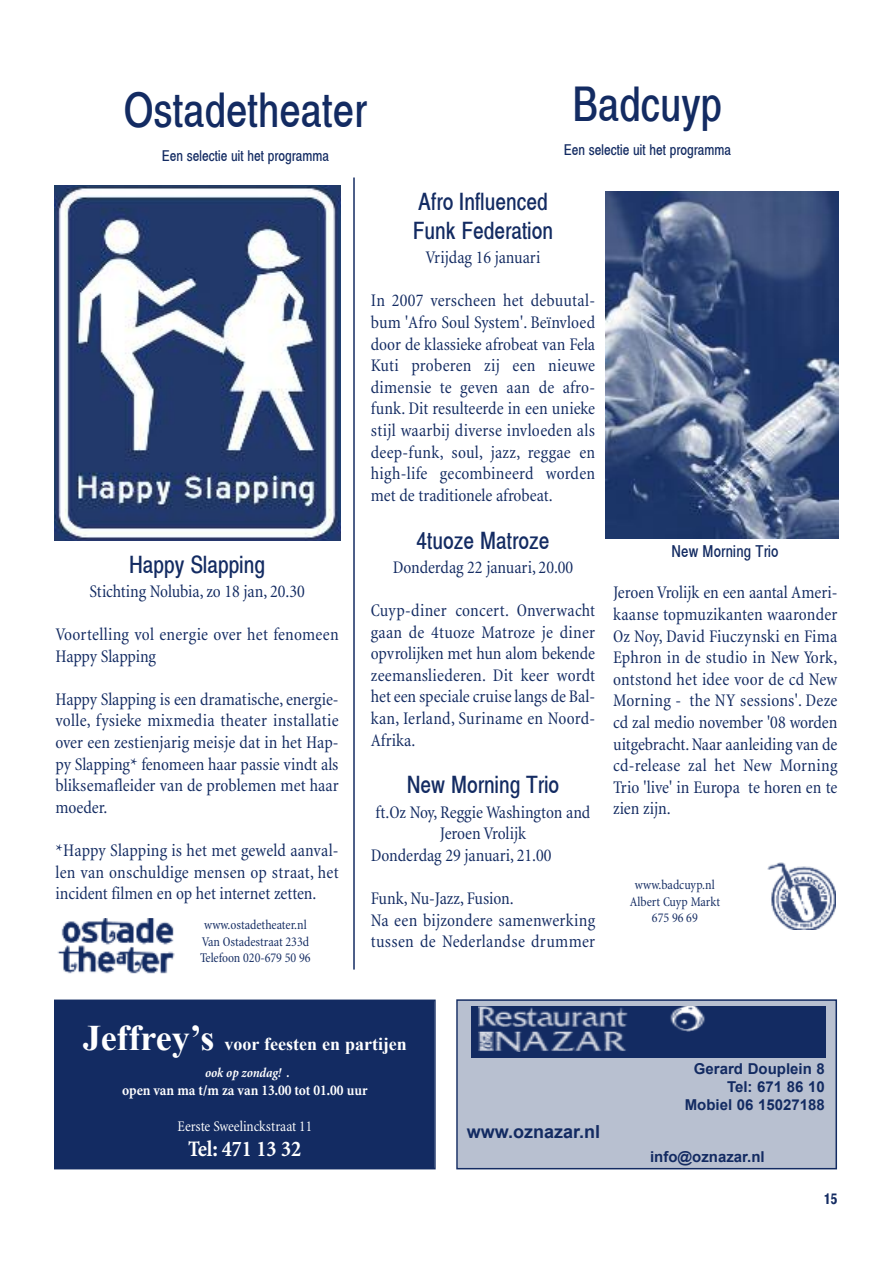
<style>
.page{position:relative;width:893px;height:1263px;background:#fff}
.page>*{position:absolute;margin:0;border:0;box-sizing:border-box;transform-origin:0 0}
.t1{font:48px "Xerox Sans Serif Narrow FC";color:#132b62}
.t2{font:24px/28.8px "Xerox Sans Serif Narrow FC";color:#132b62}
.t3{font:700 condensed 22.5px "Minion";color:#fff}
.t4{font:condensed 18px/21.6px "Minion";color:#132b62;text-align:justify}
.t5{font:700 18px "Times New Roman";color:#fff}
.t6{font:700 18px "Arial";color:#132b62}
.t7{font:16.5px "Xerox Sans Serif Narrow FC";letter-spacing:.01em;color:#132b62}
.t8{font:700 15px/18px "Arial";color:#132b62;text-align:right}
.t9{font:15px "Xerox Sans Serif Narrow FC";color:#132b62}
.t10{font:700 condensed 15px "Minion";color:#fff}
.t11{font:condensed 15px "Minion";letter-spacing:-.005em;color:#fff}
.t12{font:700 15px "Xerox Sans Serif Narrow FC";color:#132b62}
.t13{font:condensed 13.5px/16.2px "Minion";color:#132b62;text-align:center}
.t14{font:italic 700 condensed 13.5px "Minion";letter-spacing:-.005em;color:#fff}
.s1{font-size:36px}
</style>
<div class="page">
<div style="left:56px;top:1001px;width:378px;height:167px;background:#132b62"></div>
<div style="left:54px;top:999px;width:382px;height:170px;border:2px solid #132b62"></div>
<div style="left:458px;top:1001px;width:377px;height:167px;background:#b8c0d0"></div>
<div style="left:456px;top:999px;width:381px;height:170px;border:2px solid #132b62"></div>
<div style="left:471px;top:1006px;width:355px;height:51px;background:#132b62"></div>
<img style="left:478px;top:1006px;width:227px;height:46px">
<img style="left:54px;top:185px;width:286px;height:355px">
<img style="left:767px;top:862px;width:68px;height:67px">
<img style="left:57px;top:918px;width:118px;height:56px">
<img style="left:606px;top:191px;width:232px;height:348px">
<hr style="left:353px;top:177px;width:2px;height:792px;background:#132b62">
<h1 class="t1" style="left:124px;top:93px;width:245px">Ostadetheater</h1>
<p class="t9" style="left:162px;top:150px;width:169px">Een selectie uit het programma</p>
<h1 class="t1" style="left:573px;top:87px;width:151px">Badcuyp</h1>
<p class="t9" style="left:564px;top:144px;width:169px">Een selectie uit het programma</p>
<h2 class="t2" style="left:129px;top:552px;width:138px">Happy Slapping</h2>
<p class="t4" style="left:89px;top:582px;width:217px">Stichting Nolubia,zo 18 jan, 20.30</p>
<p class="t4" style="left:55px;top:625px;width:285px">Voortelling vol energie over het fenomeen<br>Happy Slapping</p>
<p class="t4" style="left:55px;top:690px;width:285px">Happy Slapping is een dramatische,energie&shy;volle, fysieke mixmedia theater installatie over een zestienjarig meisje dat in het Hap&shy;py Slapping* fenomeen haar passie vindt als bliksemafleider van de problemen met haar moeder.</p>
<p class="t4" style="left:55px;top:841px;width:285px">*Happy Slapping is het met geweld aanval&shy;len van onschuldige mensen op straat, het incident filmen en op het internet zetten.</p>
<p class="t13" style="left:200px;top:918px;width:112px;text-align:left">www.ostadetheater.nl<br>Van Ostadestraat 233d<br>Telefoon 020-679 50 96</p>
<h2 class="t2" style="left:413px;top:190px;width:142px">Afro Influenced<br>Funk Federation</h2>
<p class="t4" style="left:426px;top:248px;width:116px">Vrijdag 16 januari</p>
<p class="t4" style="left:371px;top:291px;width:226px">In 2007 verscheen het debuutal&shy;bum 'Afro Soul System'. Beïnvloed door de klassieke afrobeat van Fela Kuti proberen zij een nieuwe dimensie te geven aan de afro&shy;funk. Dit resulteerde in een unieke stijl waarbij diverse invloeden als deep-funk, soul, jazz, reggae en high-life gecombineerd worden met de traditionele afrobeat.</p>
<h2 class="t2" style="left:417px;top:528px;width:134px">4tuoze Matroze</h2>
<p class="t4" style="left:393px;top:558px;width:182px">Donderdag 22 januari, 20.00</p>
<p class="t4" style="left:371px;top:601px;width:226px">Cuyp-diner concert. Onverwacht gaan de 4tuoze Matroze je diner opvrolijken met hun alom bekende zeemansliederen. Dit keer wordt het een speciale cruise langs de Bal&shy;kan, Ierland, Suriname en Noord-Afrika.</p>
<h2 class="t2" style="left:407px;top:773px;width:154px">New Morning Trio</h2>
<p class="t4" style="left:376px;top:803px;width:216px">ft.Oz Noy, Reggie Washington and</p>
<p class="t4" style="left:440px;top:824px;width:88px">Jeroen Vrolijk</p>
<p class="t4" style="left:371px;top:846px;width:182px">Donderdag 29 januari, 21.00</p>
<p class="t4" style="left:371px;top:889px;width:226px;text-align:left">Funk,Nu-Jazz, Fusion.<br>Na een bijzondere samenwerking tussen de Nederlandse drummer</p>
<p class="t7" style="left:672px;top:545px;width:109px">New Morning Trio</p>
<p class="t4" style="left:613px;top:583px;width:226px">Jeroen Vrolijk en een aantal Ameri&shy;kaanse topmuzikanten waaronder Oz Noy, David Fiuczynski en Fima Ephron in de studio in New York, ontstond het idee voor de cd New Morning - the NY sessions'. Deze cd zal medio november '08 worden uitgebracht.Naar aanleiding van de cd-release zal het New Morning Trio 'live' in Europa te horen en te zien zijn.</p>
<p class="t13" style="left:630px;top:878px;width:92px">www.badcuyp.nl<br>Albert Cuyp Markt<br>675 96 69</p>
<p class="t5" style="left:83px;top:1033px;width:326px"><span class="s1">Jeffrey’s</span> voor feesten en partijen</p>
<p class="t14" style="left:205px;top:1067px;width:86px">ook op zondag! .</p>
<p class="t10" style="left:122px;top:1084px;width:247px">open van ma t/m za van 13.00 tot 01.00 uur</p>
<p class="t11" style="left:178px;top:1120px;width:136px">Eerste Sweelinckstraat 11</p>
<p class="t3" style="left:188px;top:1140px;width:115px">Tel: 471 13 32</p>
<p class="t6" style="left:467px;top:1122px;width:135px">www.oznazar.nl</p>
<p class="t8" style="left:685px;top:1060px;width:142px">Gerard Douplein 8<br>Tel: 671 86 10<br>Mobiel 06 15027188</p>
<p class="t8" style="left:650px;top:1147px;width:116px">info@oznazar.nl</p>
<p class="t12" style="left:824px;top:1193px;width:15px">15</p>
</div>
